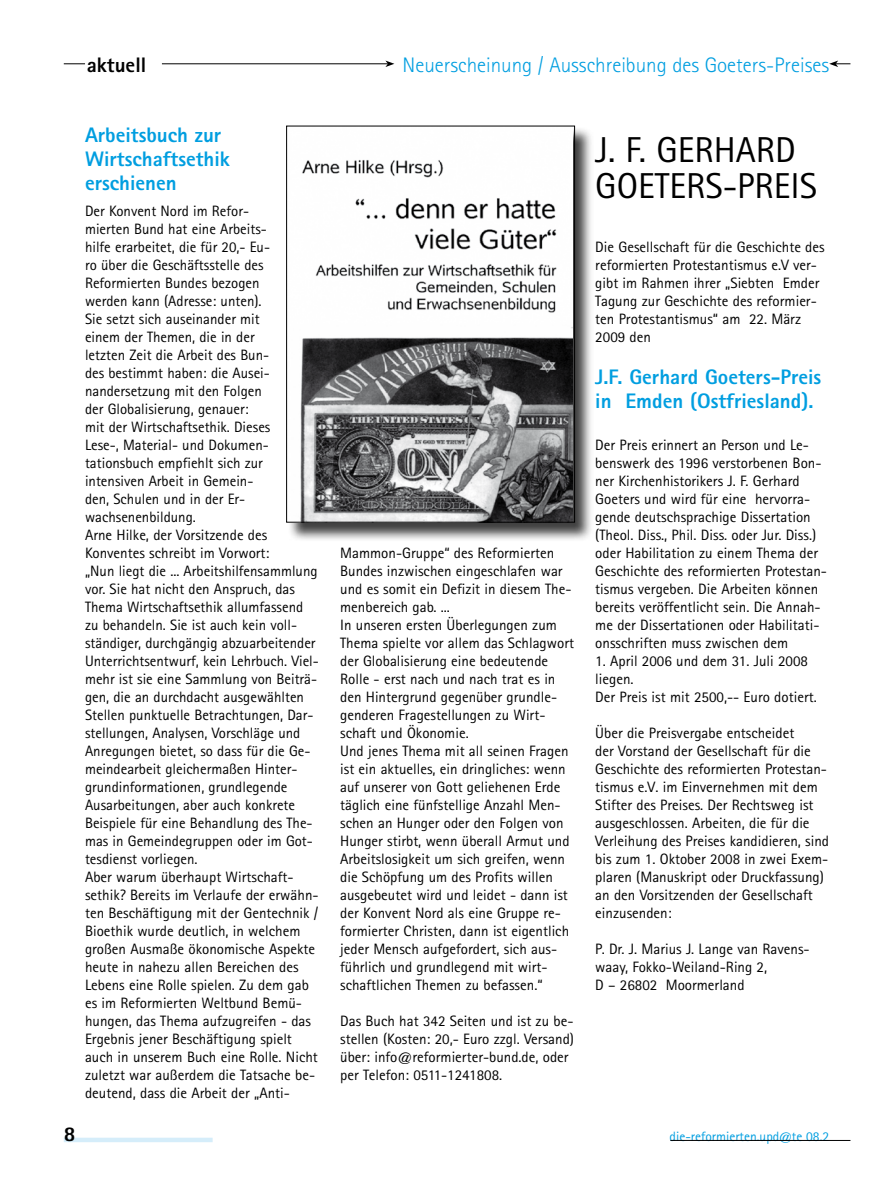
<style>
.page{position:relative;width:893px;height:1191px;background:#fff}
.page>*{position:absolute;margin:0;border:0;box-sizing:border-box;transform-origin:0 0}
.t1{font:36px/36px "Rotis Sans Serif";color:#000}
.t2{font:800 21px/24px "Rotis Sans Serif";color:#009ee0}
.t3{font:300 21px "Rotis Sans Serif";color:#009ee0}
.t4{font:800 21px "Rotis Sans Serif";color:#000}
.t5{font:15px/18px "Rotis Sans Serif";color:#000}
.t6{font:13.5px "Rotis Sans Serif";color:#009ee0}
.s1{font-weight:700}
</style>
<div class="page">
<svg style="left:64px;top:64px;width:21px;height:1px"></svg>
<svg style="left:829px;top:61px;width:21px;height:6px"></svg>
<div style="left:64px;top:1137px;width:149px;height:5px;background:#d5edfa"></div>
<hr style="left:670px;top:1140px;width:180px;height:1px;background:#000">
<hr style="left:162px;top:64px;width:226px;height:1px;background:#000">
<svg style="left:385px;top:61px;width:9px;height:6px"></svg>
<div style="left:287px;top:127px;width:307px;height:414px;background:#000;opacity:.75"></div>
<img style="left:288px;top:128px;width:284px;height:392px">
<div style="left:286px;top:126px;width:289px;height:396px;border:1px solid #000"></div>
<h2 class="t4" style="left:87px;top:52px;width:61px">aktuell</h2>
<h2 class="t3" style="left:403px;top:53px;width:428px">Neuerscheinung / Ausschreibung des Goeters-Preises</h2>
<h2 class="t2" style="left:85px;top:123px;width:146px">Arbeitsbuch zur<br>Wirtschaftsethik erschienen</h2>
<p class="t5" style="left:85px;top:202px;width:235px">Der Konvent Nord im Refor-<br>mierten Bund hat eine Arbeits-<br>hilfe erarbeitet, die für 20,- Eu-<br>ro über die Geschäftsstelle des Reformierten Bundes bezogen<br>werden kann (Adresse: unten).<br>Sie setzt sich auseinander mit<br>einem der Themen, die in der<br>letzten Zeit die Arbeit des Bun-<br>des bestimmt haben: die Ausei&shy;nandersetzung mit den Folgen<br>der Globalisierung, genauer:<br>mit der Wirtschaftsethik. Dieses<br>Lese-, Material- und Dokumen&shy;tationsbuch empfiehlt sich zur intensiven Arbeit in Gemein-<br>den, Schulen und in der Er&shy;wachsenenbildung.<br>Arne Hilke, der Vorsitzende des Konventes schreibt im Vorwort:<br>„Nun liegt die ... Arbeitshilfensammlung vor. Sie hat nicht den Anspruch, das Thema Wirtschaftsethik allumfassend zu behandeln. Sie ist auch kein voll&shy;ständiger, durchgängig abzuarbeitender Unterrichtsentwurf, kein Lehrbuch. Viel&shy;mehr ist sie eine Sammlung von Beiträ&shy;gen, die an durchdacht ausgewählten Stellen punktuelle Betrachtungen, Dar&shy;stellungen, Analysen, Vorschläge und Anregungen bietet, so dass für die Ge&shy;meindearbeit gleichermaßen Hinter&shy;grundinformationen, grundlegende Ausarbeitungen, aber auch konkrete Beispiele für eine Behandlung des The&shy;mas in Gemeindegruppen oder im Got&shy;tesdienst vorliegen.<br>Aber warum überhaupt Wirtschaft&shy;sethik? Bereits im Verlaufe der erwähn&shy;ten Beschäftigung mit der Gentechnik / Bioethik wurde deutlich, in welchem großen Ausmaße ökonomische Aspekte heute in nahezu allen Bereichen des Lebens eine Rolle spielen. Zu dem gab es im Reformierten Weltbund Bemü&shy;hungen, das Thema aufzugreifen - das Ergebnis jener Beschäftigung spielt auch in unserem Buch eine Rolle. Nicht zuletzt war außerdem die Tatsache be&shy;deutend, dass die Arbeit der „Anti-</p>
<p class="t5" style="left:340px;top:544px;width:235px">Mammon-Gruppe“ des Reformierten Bundes inzwischen eingeschlafen war und es somit ein Defizit in diesem The&shy;menbereich gab. ...<br>In unseren ersten Überlegungen zum Thema spielte vor allem das Schlagwort der Globalisierung eine bedeutende Rolle - erst nach und nach trat es in den Hintergrund gegenüber grundle&shy;genderen Fragestellungen zu Wirt&shy;schaft und Ökonomie.<br>Und jenes Thema mit all seinen Fragen ist ein aktuelles, ein dringliches: wenn auf unserer von Gott geliehenen Erde täglich eine fünfstellige Anzahl Men&shy;schen an Hunger oder den Folgen von Hunger stirbt, wenn überall Armut und Arbeitslosigkeit um sich greifen, wenn die Schöpfung um des Profits willen ausgebeutet wird und leidet - dann ist der Konvent Nord als eine Gruppe re&shy;formierter Christen, dann ist eigentlich jeder Mensch aufgefordert, sich aus&shy;führlich und grundlegend mit wirt&shy;schaftlichen Themen zu befassen.“</p>
<p class="t5" style="left:340px;top:1012px;width:235px">Das Buch hat 342 Seiten und ist zu be&shy;stellen (Kosten: 20,- Euro zzgl. Versand) über: info@reformierter-bund.de, oder per Telefon: 0511-1241808.</p>
<h1 class="t1" style="left:595px;top:132px;width:223px">J. F. GERHARD<br>GOETERS-PREIS</h1>
<p class="t5" style="left:595px;top:238px;width:231px">Die Gesellschaft für die Geschichte des reformierten Protestantismus e.V ver&shy;gibt im Rahmen ihrer „Siebten Emder<br>Tagung zur Geschichte des reformier&shy;ten Protestantismus“ am 22. März<br>2009 den</p>
<h2 class="t2" style="left:595px;top:365px;width:228px">J.F. Gerhard Goeters-Preis in Emden (Ostfriesland).</h2>
<p class="t5" style="left:595px;top:436px;width:233px">Der Preis erinnert an Person und Le&shy;benswerk des 1996 verstorbenen Bon&shy;ner Kirchenhistorikers J. F. Gerhard Goeters und wird für eine hervorra&shy;gende deutschsprachige Dissertation (Theol. Diss., Phil. Diss. oder Jur. Diss.) oder Habilitation zu einem Thema der Geschichte des reformierten Protestan&shy;tismus vergeben. Die Arbeiten können bereits veröffentlicht sein. Die Annah&shy;me der Dissertationen oder Habilitati&shy;onsschriften muss zwischen dem</p>
<p class="t5" style="left:595px;top:652px;width:223px">1. April 2006 und dem 31. Juli 2008 liegen.<br>Der Preis ist mit 2500,-- Euro dotiert.</p>
<p class="t5" style="left:595px;top:724px;width:235px">Über die Preisvergabe entscheidet<br>der Vorstand der Gesellschaft für die Geschichte des reformierten Protestan&shy;tismus e.V. im Einvernehmen mit dem Stifter des Preises. Der Rechtsweg ist ausgeschlossen. Arbeiten, die für die Verleihung des Preises kandidieren, sind bis zum 1. Oktober 2008 in zwei Exem&shy;plaren (Manuskript oder Druckfassung) an den Vorsitzenden der Gesellschaft einzusenden:</p>
<p class="t5" style="left:595px;top:940px;width:216px">P. Dr. J. Marius J. Lange van Ravens&shy;waay, Fokko-Weiland-Ring 2,<br>D – 26802 Moormerland</p>
<h2 class="t4" style="left:64px;top:1120px;width:13px">8</h2>
<p class="t6" style="left:670px;top:1128px;width:161px">die-reformierten.upd<span class="s1">@</span>te 08.2</p>
</div>
